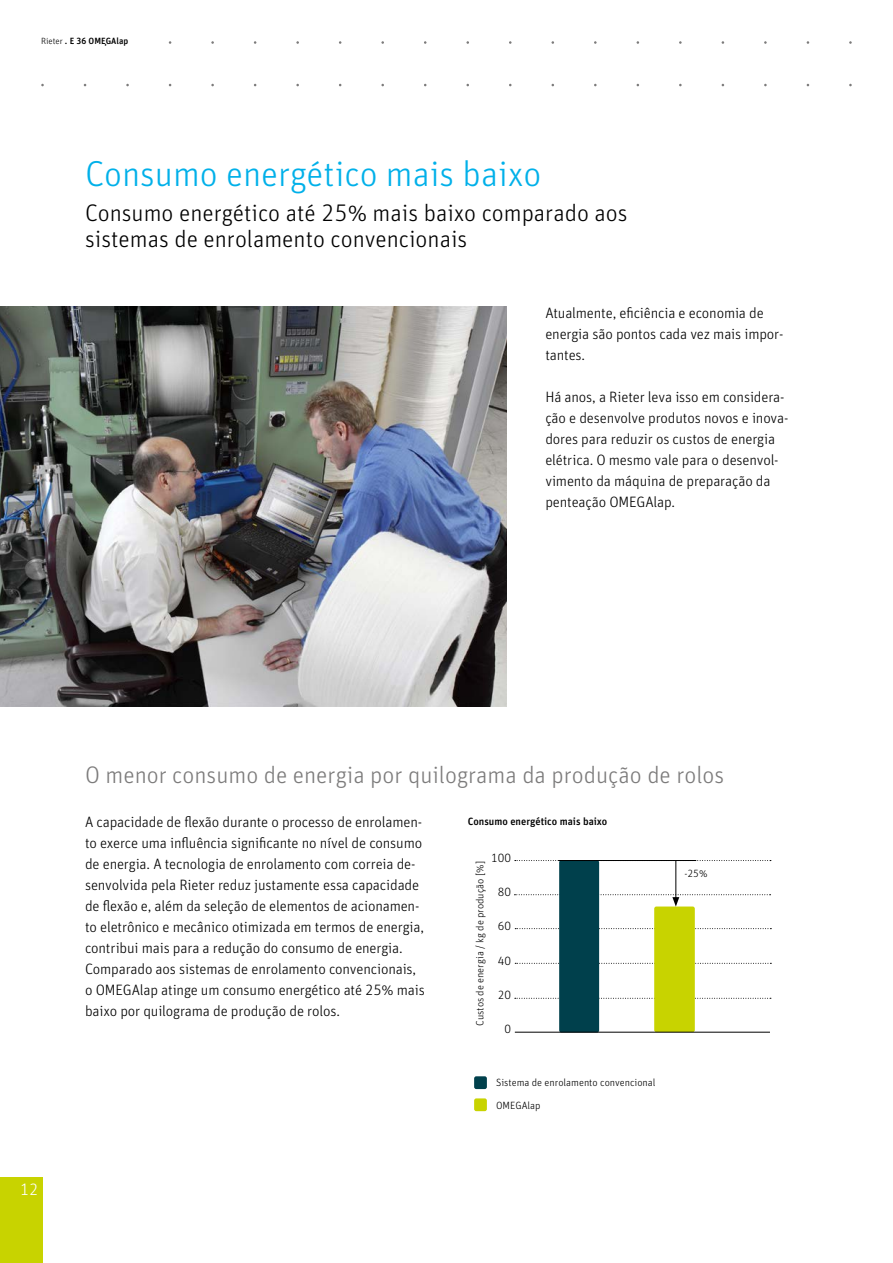
<style>
.page{position:relative;width:893px;height:1263px;background:#fff}
.page>*{position:absolute;margin:0;border:0;box-sizing:border-box;transform-origin:0 0}
.t1{font:300 36px "Unit Pro";color:#00b0e9}
.t2{font:300 24px/26.2px "Unit Pro";color:#000}
.t3{font:300 24px "Unit Pro";color:#7c7b7b}
.t4{font:300 16.5px "Unit Pro";color:#fff}
.t5{font:300 15px/21px "Unit Pro";letter-spacing:-.01em;color:#000}
.t6{font:300 12px "Unit Pro";color:#000}
.t7{font:300 10.5px "Unit Pro";color:#000}
.t8{font:500 10.5px "Unit Pro";color:#000}
.t9{font:500 9px "Unit Pro";color:#000}
.s1{font-weight:300}
</style>
<div class="page">
<svg style="left:515px;top:998px;width:256px;height:1px"></svg>
<svg style="left:515px;top:963px;width:256px;height:1px"></svg>
<svg style="left:515px;top:928px;width:256px;height:1px"></svg>
<svg style="left:515px;top:860px;width:256px;height:1px"></svg>
<div style="left:559px;top:860px;width:40px;height:172px;background:#00404c;border-radius:2px"></div>
<div style="left:654px;top:906px;width:41px;height:126px;background:#c8d300;border-radius:2px"></div>
<hr style="left:558px;top:860px;width:138px;height:1px;background:#000">
<hr style="left:675px;top:861px;width:1px;height:38px;background:#000">
<svg style="left:514px;top:894px;width:257px;height:13px"></svg>
<hr style="left:515px;top:1032px;width:255px;height:1px;background:#000">
<img style="left:0;top:306px;width:506px;height:400px">
<div style="left:474px;top:1098px;width:13px;height:13px;background:#c8d300;border-radius:2px"></div>
<div style="left:474px;top:1076px;width:13px;height:13px;background:#00404c;border-radius:2px"></div>
<div style="left:0;top:1178px;width:43px;height:85px;background:#c8d300"></div>
<p class="t9" style="left:41px;top:34px;width:89px"><span class="s1">Rieter</span> OMEGAlap E 36</p>
<p class="t9" style="left:65px;top:34px;width:65px">. E 36 OMEGAlap</p>
<h1 class="t1" style="left:85px;top:149px;width:458px">Consumo energético mais baixo</h1>
<h2 class="t2" style="left:85px;top:198px;width:544px">Consumo energético até 25% mais baixo comparado aos sistemas de enrolamento convencionais</h2>
<p class="t5" style="left:545px;top:302px;width:240px">Atualmente, eficiência e economia de energia são pontos cada vez mais impor&shy;tantes.</p>
<p class="t5" style="left:545px;top:386px;width:245px">Há anos, a Rieter leva isso em considera&shy;ção e desenvolve produtos novos e inova&shy;dores para reduzir os custos de energia elétrica. O mesmo vale para o desenvol&shy;vimento da máquina de preparação da penteação OMEGAlap.</p>
<h2 class="t3" style="left:85px;top:759px;width:641px">O menor consumo de energia por quilograma da produção de rolos</h2>
<p class="t4" style="left:20px;top:1178px;width:20px">12</p>
<p class="t5" style="left:85px;top:811px;width:341px">A capacidade de flexão durante o processo de enrolamen&shy;to exerce uma influência significante no nível de consumo de energia. A tecnologia de enrolamento com correia de&shy;senvolvida pela Rieter reduz justamente essa capacidade de flexão e, além da seleção de elementos de acionamen&shy;to eletrônico e mecânico otimizada em termos de energia, contribui mais para a redução do consumo de energia.<br>Comparado aos sistemas de enrolamento convencionais, o OMEGAlap atinge um consumo energético até 25% mais baixo por quilograma de produção de rolos.</p>
<p class="t8" style="left:468px;top:813px;width:141px">Consumo energético mais baixo</p>
<p class="t7" style="left:473px;top:1026px;width:166px;rotate:-90deg">Custos de energia / kg de produção [%]</p>
<p class="t6" style="left:491px;top:849px;width:21px">100</p>
<p class="t6" style="left:498px;top:883px;width:15px">80</p>
<p class="t6" style="left:498px;top:918px;width:15px">60</p>
<p class="t6" style="left:498px;top:952px;width:15px">40</p>
<p class="t6" style="left:498px;top:986px;width:15px">20</p>
<p class="t6" style="left:504px;top:1021px;width:8px">0</p>
<p class="t7" style="left:496px;top:1075px;width:161px">Sistema de enrolamento convencional</p>
<p class="t7" style="left:496px;top:1098px;width:46px">OMEGAlap</p>
<p class="t7" style="left:684px;top:866px;width:25px">-25%</p>
</div>
